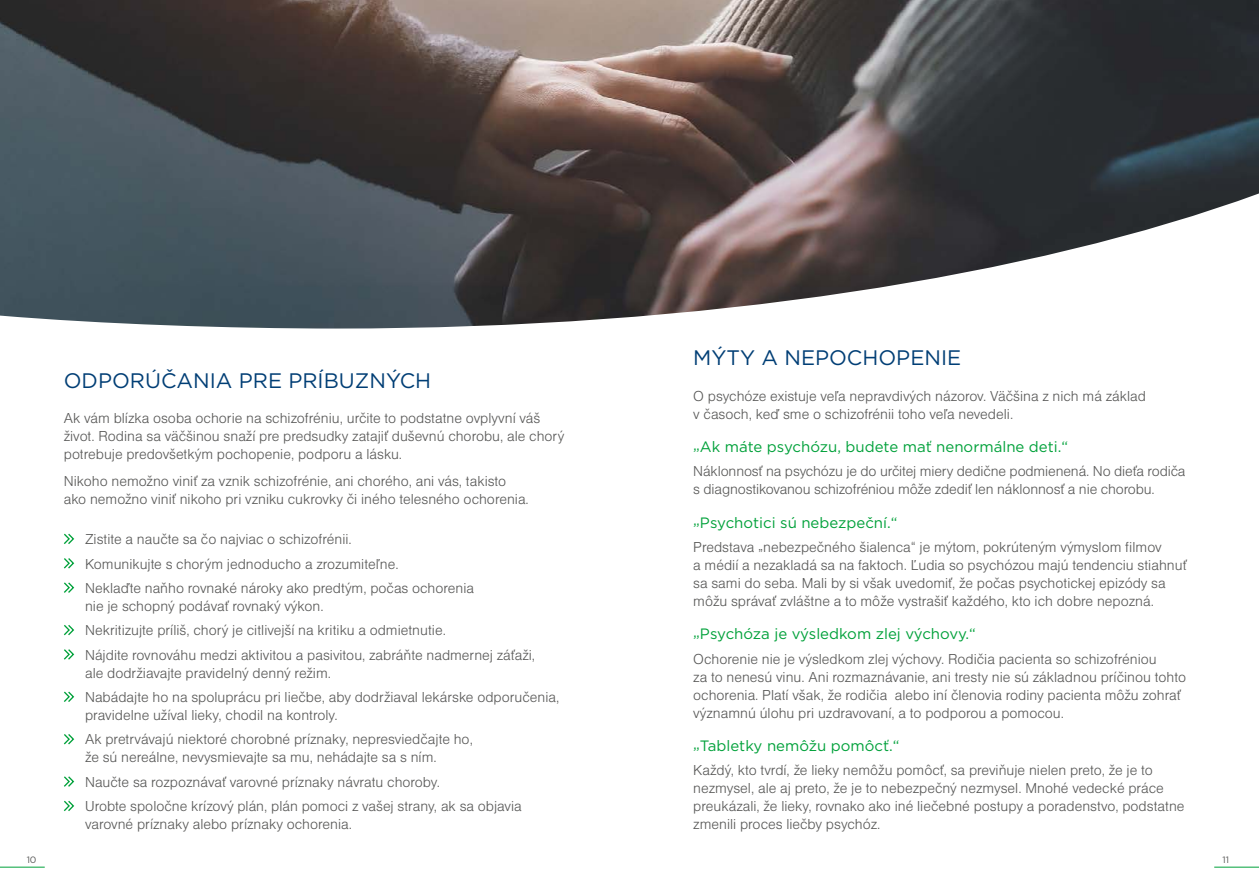
<style>
.page{position:relative;width:1259px;height:893px;background:#fff}
.page>*{position:absolute;margin:0;border:0;box-sizing:border-box;transform-origin:0 0}
.t1{font:21px "Gotham";color:#003e75}
.t2{font:15px/18px "Nimbus Sans DOT Ligh";color:#575756}
.t3{font:15px "Gotham";color:#00a13a}
.t4{font:9.15px "Gotham";color:#575756}
</style>
<div class="page">
<svg style="left:0;top:866px;width:45px;height:2px"></svg>
<svg style="left:1214px;top:866px;width:45px;height:2px"></svg>
<img style="left:0;top:0;width:1259px;height:329px">
<svg style="left:64px;top:533px;width:11px;height:11px"></svg>
<svg style="left:64px;top:558px;width:11px;height:11px"></svg>
<svg style="left:64px;top:582px;width:11px;height:11px"></svg>
<svg style="left:64px;top:625px;width:10px;height:11px"></svg>
<svg style="left:64px;top:649px;width:11px;height:11px"></svg>
<svg style="left:64px;top:691px;width:11px;height:11px"></svg>
<svg style="left:64px;top:734px;width:11px;height:11px"></svg>
<svg style="left:64px;top:776px;width:11px;height:11px"></svg>
<svg style="left:64px;top:800px;width:11px;height:12px"></svg>
<h1 class="t1" style="left:64px;top:369px;width:369px">ODPORÚČANIA PRE PRÍBUZNÝCH</h1>
<p class="t2" style="left:64px;top:409px;width:502px">Ak vám blízka osoba ochorie na schizofréniu, určite to podstatne ovplyvní váš život. Rodina sa väčšinou snaží pre predsudky zatajiť duševnú chorobu, ale chorý potrebuje predovšetkým pochopenie, podporu a lásku.</p>
<p class="t2" style="left:64px;top:472px;width:466px">Nikoho nemožno viniť za vznik schizofrénie, ani chorého, ani vás, takisto ako nemožno viniť nikoho pri vzniku cukrovky či iného telesného ochorenia.</p>
<p class="t2" style="left:85px;top:527px;width:391px;line-height:24.5px">Zistite a naučte sa čo najviac o schizofrénii.<br>Komunikujte s chorým jednoducho a zrozumiteľne.<br>Neklaďte naňho rovnaké nároky ako predtým, počas ochorenia</p>
<p class="t2" style="left:85px;top:594px;width:451px;line-height:24.5px">nie je schopný podávať rovnaký výkon.<br>Nekritizujte príliš, chorý je citlivejší na kritiku a odmietnutie.<br>Nájdite rovnováhu medzi aktivitou a pasivitou, zabráňte nadmernej záťaži,</p>
<p class="t2" style="left:85px;top:660px;width:476px;line-height:24.5px">ale dodržiavajte pravidelný denný režim.<br>Nabádajte ho na spoluprácu pri liečbe, aby dodržiaval lekárske odporučenia,</p>
<p class="t2" style="left:85px;top:703px;width:389px;line-height:24.5px">pravidelne užíval lieky, chodil na kontroly.<br>Ak pretrvávajú niektoré chorobné príznaky, nepresviedčajte ho,</p>
<p class="t2" style="left:85px;top:745px;width:438px;line-height:24.5px">že sú nereálne, nevysmievajte sa mu, nehádajte sa s ním.<br>Naučte sa rozpoznávať varovné príznaky návratu choroby.<br>Urobte spoločne krízový plán, plán pomoci z vašej strany, ak sa objavia</p>
<p class="t2" style="left:85px;top:815px;width:268px">varovné príznaky alebo príznaky ochorenia.</p>
<h1 class="t1" style="left:693px;top:346px;width:269px">MÝTY A NEPOCHOPENIE</h1>
<p class="t2" style="left:693px;top:386px;width:454px">O psychóze existuje veľa nepravdivých názorov. Väčšina z nich má základ v časoch, keď sme o schizofrénii toho veľa nevedeli.</p>
<p class="t3" style="left:693px;top:445px;width:8px">”</p>
<p class="t3" style="left:700px;top:438px;width:370px">Ak máte psychózu, budete mať nenormálne deti.“</p>
<p class="t2" style="left:693px;top:462px;width:494px">Náklonnosť na psychózu je do určitej miery dedične podmienená. No dieťa rodiča s diagnostikovanou schizofréniou môže zdediť len náklonnosť a nie chorobu.</p>
<p class="t3" style="left:693px;top:521px;width:8px">”</p>
<p class="t3" style="left:700px;top:514px;width:199px">Psychotici sú nebezpeční.“</p>
<p class="t2" style="left:693px;top:538px;width:63px">Predstava</p>
<p class="t2" style="left:758px;top:545px;width:7px">”</p>
<p class="t2" style="left:693px;top:538px;width:495px;text-indent:70px">nebezpečného šialenca“ je mýtom, pokrúteným výmyslom filmov<br>a médií a nezakladá sa na faktoch. Ľudia so psychózou majú tendenciu stiahnuť sa sami do seba. Mali by si však uvedomiť, že počas psychotickej epizódy sa môžu správať zvláštne a to môže vystrašiť každého, kto ich dobre nepozná.</p>
<p class="t3" style="left:693px;top:632px;width:8px">”</p>
<p class="t3" style="left:700px;top:625px;width:277px">Psychóza je výsledkom zlej výchovy.“</p>
<p class="t2" style="left:693px;top:649px;width:494px">Ochorenie nie je výsledkom zlej výchovy. Rodičia pacienta so schizofréniou<br>za to nenesú vinu. Ani rozmaznávanie, ani tresty nie sú základnou príčinou tohto ochorenia. Platí však, že rodičia alebo iní členovia rodiny pacienta môžu zohrať významnú úlohu pri uzdravovaní, a to podporou a pomocou.</p>
<p class="t3" style="left:693px;top:744px;width:8px">”</p>
<p class="t3" style="left:700px;top:737px;width:201px">Tabletky nemôžu pomôcť.“</p>
<p class="t2" style="left:693px;top:761px;width:493px">Každý, kto tvrdí, že lieky nemôžu pomôcť, sa previňuje nielen preto, že je to nezmysel, ale aj preto, že je to nebezpečný nezmysel. Mnohé vedecké práce preukázali, že lieky, rovnako ako iné liečebné postupy a poradenstvo, podstatne zmenili proces liečby psychóz.</p>
<p class="t4" style="left:27px;top:854px;width:11px">10</p>
<p class="t4" style="left:1222px;top:854px;width:8px">11</p>
</div>
